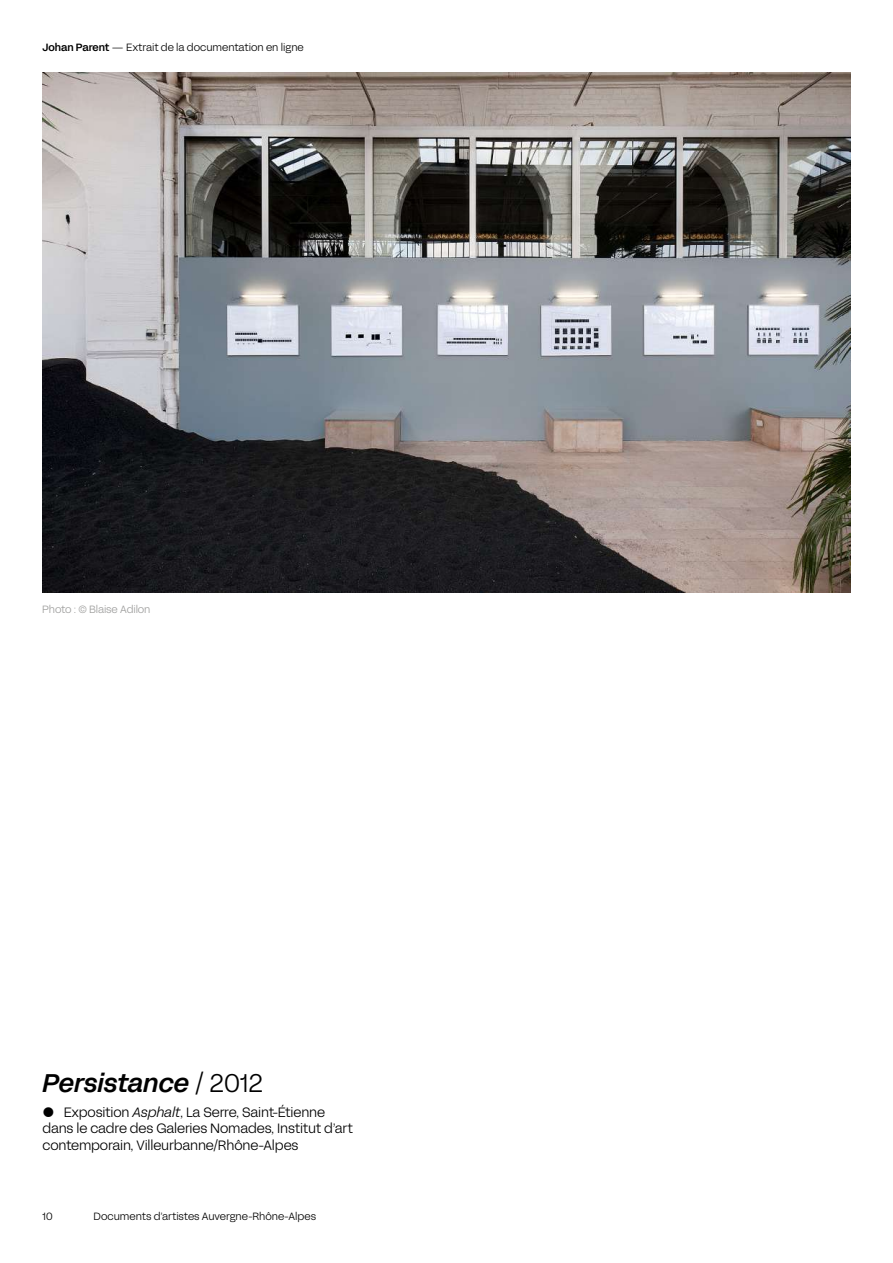
<style>
.page{position:relative;width:893px;height:1263px;background:#fff}
.page>*{position:absolute;margin:0;border:0;box-sizing:border-box;transform-origin:0 0}
.t1{font:25.5px "FFF Acid Grotesk Medium Italic";letter-spacing:-.005em;color:#000}
.t2{font:13.5px/16.5px "FFF Acid Grotesk Light";letter-spacing:-.01em;color:#000}
.t3{font:10.5px "Acid Grotesk Light TRIAL";color:#000}
.t4{font:10.5px "FFF Acid Grotesk Light";letter-spacing:-.01em;color:#9d9d9c}
.s1{font-family:"Acid Grotesk Medium TRIAL"}
.s2{font-family:"FFF Acid Grotesk Light"}
.s3{font-family:"FFF Acid Grotesk Light Italic"}
</style>
<div class="page">
<img style="left:42px;top:72px;width:809px;height:521px">
<p class="t3" style="left:42px;top:39px;width:263px"><span class="s1">Johan Parent</span> — Extrait de la documentation en ligne</p>
<p class="t4" style="left:42px;top:601px;width:110px">Photo : © Blaise Adilon</p>
<h1 class="t1" style="left:43px;top:1062px;width:222px">Persistance <span class="s2">/ 2012</span></h1>
<p class="t2" style="left:43px;top:1102px;width:312px;text-indent:21px">Exposition <span class="s3">Asphalt</span>, La Serre, Saint-Étienne dans le cadre des Galeries Nomades, Institut d’art contemporain, Villeurbanne/Rhône-Alpes</p>
<p class="t3" style="left:43px;top:1208px;width:12px">10</p>
<p class="t3" style="left:93px;top:1208px;width:224px">Documents d’artistes Auvergne-Rhône-Alpes</p>
</div>
